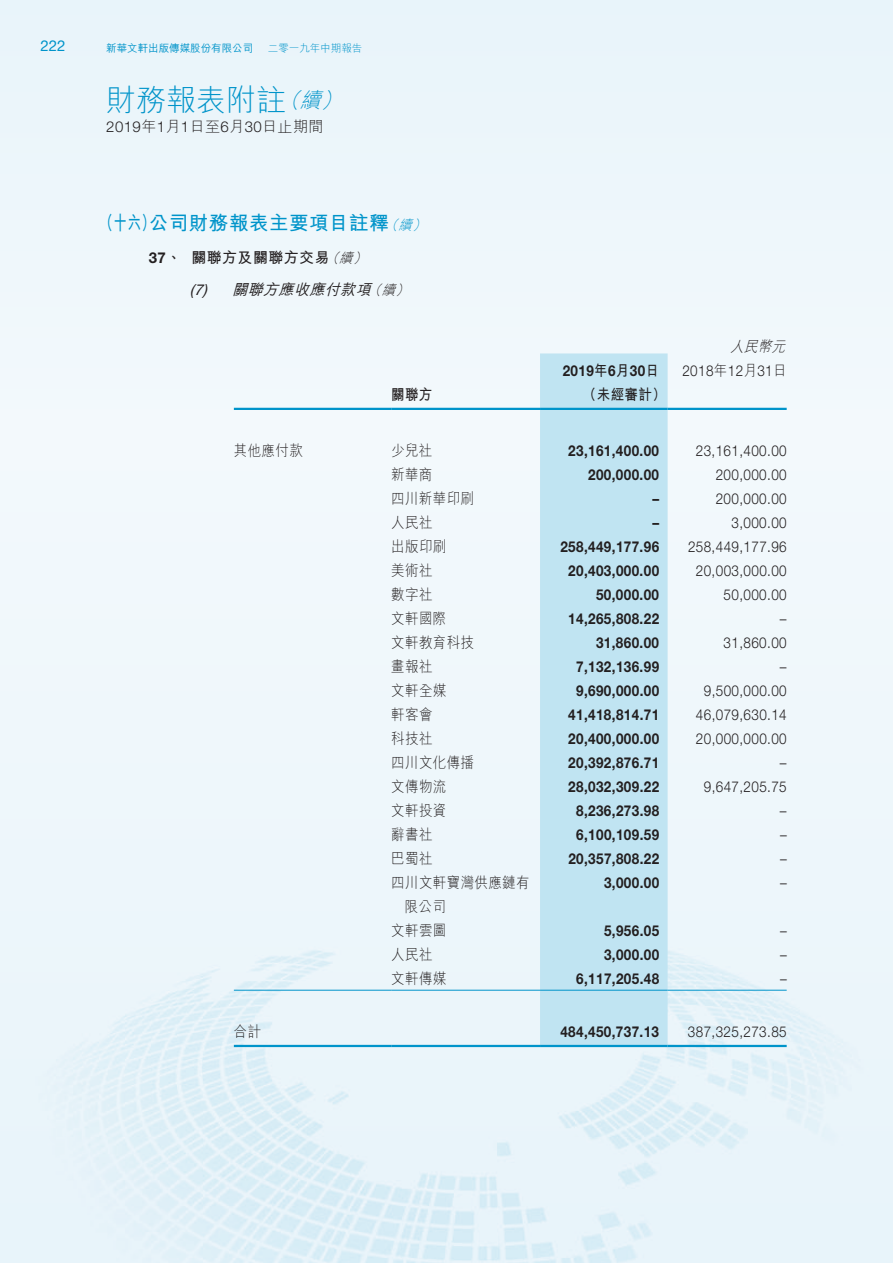
<style>
.page{position:relative;width:893px;height:1263px;background:#fff}
.page>*{position:absolute;margin:0;border:0;box-sizing:border-box;transform-origin:0 0}
.t1{font:300 30px "M Hei HK";color:#0094ca}
.t2{font:700 19.5px "M Hei HK";letter-spacing:.03em;color:#0094ca;scale:.7 1}
.t3{font:700 15px "Helvetica Neue LT Std";letter-spacing:.03em;color:#231f20;scale:.9 1}
.t4{font:300 15px "Helvetica Neue LT Std";letter-spacing:.03em;color:#231f20;scale:.9 1}
.t5{font:300 15px/24px "M Hei HK";letter-spacing:.03em;color:#231f20;scale:.9 1}
.t6{font:700 15px/32.5px "M Hei HK";letter-spacing:.03em;color:#231f20}
.t7{font:300 15px "Helvetica Neue LT Std";letter-spacing:.03em;color:#231f20}
.t8{font:700 15px "M Hei HK";letter-spacing:.03em;color:#231f20;scale:.9 1}
.t9{font:italic 300 15px "M Hei HK";color:#231f20;scale:.9 1}
.t10{font:15px "Helvetica Neue LT Std";color:#0094ca}
.t11{font:500 10.5px "M Hei HK";color:#0094ca}
.t12{font:300 10.5px "M Hei HK";color:#0094ca}
.s1{font-style:italic;font-size:21px}
.s2{font-family:"M Hei HK"}
.s3{font-weight:300;font-style:italic;font-size:13.5px}
.s4{font-family:"Helvetica Neue LT Std"}
.s5{font-family:"Helvetica Neue LT Std";font-weight:400;font-style:italic}
.s6{font-weight:500;font-style:italic}
</style>
<div class="page">
<div style="left:540px;top:353px;width:128px;height:692px;background:#c0e4f2"></div>
<hr style="left:234px;top:408px;width:157px;height:2px;background:#0094ca">
<hr style="left:391px;top:408px;width:149px;height:2px;background:#0094ca">
<hr style="left:540px;top:408px;width:128px;height:2px;background:#0094ca">
<hr style="left:668px;top:408px;width:119px;height:2px;background:#0094ca">
<hr style="left:234px;top:990px;width:157px;height:1px;background:#0094ca">
<hr style="left:391px;top:990px;width:149px;height:1px;background:#0094ca">
<hr style="left:540px;top:990px;width:128px;height:1px;background:#0094ca">
<hr style="left:668px;top:990px;width:119px;height:1px;background:#0094ca">
<hr style="left:234px;top:1045px;width:157px;height:2px;background:#0094ca">
<hr style="left:391px;top:1045px;width:149px;height:2px;background:#0094ca">
<hr style="left:540px;top:1045px;width:128px;height:2px;background:#0094ca">
<hr style="left:668px;top:1045px;width:119px;height:2px;background:#0094ca">
<p class="t10" style="left:41px;top:36px;width:27px">222</p>
<p class="t11" style="left:106px;top:40px;width:148px">新華文軒出版傳媒股份有限公司</p>
<p class="t12" style="left:268px;top:41px;width:96px">二零一九年中期報告</p>
<h1 class="t1" style="left:106px;top:79px;width:245px">財務報表附註<span class="s1">（續）</span></h1>
<p class="t7" style="left:106px;top:117px;width:219px">2019<span class="s2">年</span>1<span class="s2">月</span>1<span class="s2">日至</span>6<span class="s2">月</span>30<span class="s2">日止期間</span></p>
<h2 class="t2" style="left:99px;top:209px;width:475px">（十六）公司財務報表主要項目註釋<span class="s3">（續）</span></h2>
<p class="t6" style="left:190px;top:240px;width:226px;text-indent:-41px"><span class="s4">37</span>、 關聯方及關聯方交易<span class="s3">（續）<br></span><span class="s5">(7)</span> <span class="s6">關聯方應收應付款項</span><span class="s3">（續）</span></p>
<p class="t8" style="left:391px;top:383px;width:47px">關聯方</p>
<p class="t3" style="left:563px;top:361px;width:109px">2019<span class="s2">年</span>6<span class="s2">月</span>30<span class="s2">日</span></p>
<p class="t8" style="left:583px;top:383px;width:94px">（未經審計）</p>
<p class="t9" style="left:730px;top:335px;width:69px">人民幣元</p>
<p class="t4" style="left:682px;top:361px;width:117px">2018<span class="s2">年</span>12<span class="s2">月</span>31<span class="s2">日</span></p>
<p class="t5" style="left:234px;top:438px;width:78px">其他應付款</p>
<p class="t5" style="left:391px;top:438px;width:47px">少兒社</p>
<p class="t3" style="left:568px;top:441px;width:102px">23,161,400.00</p>
<p class="t4" style="left:696px;top:442px;width:102px">23,161,400.00</p>
<p class="t5" style="left:391px;top:462px;width:47px">新華商</p>
<p class="t3" style="left:588px;top:465px;width:80px">200,000.00</p>
<p class="t4" style="left:716px;top:466px;width:80px">200,000.00</p>
<p class="t5" style="left:391px;top:486px;width:94px">四川新華印刷</p>
<p class="t3" style="left:652px;top:489px;width:9px">–</p>
<p class="t4" style="left:716px;top:490px;width:80px">200,000.00</p>
<p class="t5" style="left:391px;top:510px;width:47px">人民社</p>
<p class="t3" style="left:652px;top:513px;width:9px">–</p>
<p class="t4" style="left:731px;top:514px;width:63px">3,000.00</p>
<p class="t5" style="left:391px;top:534px;width:63px">出版印刷</p>
<p class="t3" style="left:560px;top:537px;width:111px">258,449,177.96</p>
<p class="t4" style="left:688px;top:538px;width:111px">258,449,177.96</p>
<p class="t5" style="left:391px;top:558px;width:47px">美術社</p>
<p class="t3" style="left:568px;top:561px;width:102px">20,403,000.00</p>
<p class="t4" style="left:696px;top:562px;width:102px">20,003,000.00</p>
<p class="t5" style="left:391px;top:582px;width:47px">數字社</p>
<p class="t3" style="left:596px;top:585px;width:72px">50,000.00</p>
<p class="t4" style="left:724px;top:586px;width:72px">50,000.00</p>
<p class="t5" style="left:391px;top:606px;width:63px">文軒國際</p>
<p class="t3" style="left:568px;top:609px;width:102px">14,265,808.22</p>
<p class="t4" style="left:780px;top:610px;width:9px">–</p>
<p class="t5" style="left:391px;top:630px;width:94px">文軒教育科技</p>
<p class="t3" style="left:596px;top:633px;width:72px">31,860.00</p>
<p class="t4" style="left:724px;top:634px;width:72px">31,860.00</p>
<p class="t5" style="left:391px;top:654px;width:47px">畫報社</p>
<p class="t3" style="left:576px;top:657px;width:94px">7,132,136.99</p>
<p class="t4" style="left:780px;top:658px;width:9px">–</p>
<p class="t5" style="left:391px;top:678px;width:63px">文軒全媒</p>
<p class="t3" style="left:576px;top:681px;width:94px">9,690,000.00</p>
<p class="t4" style="left:704px;top:682px;width:94px">9,500,000.00</p>
<p class="t5" style="left:391px;top:702px;width:47px">軒客會</p>
<p class="t3" style="left:568px;top:705px;width:102px">41,418,814.71</p>
<p class="t4" style="left:696px;top:706px;width:102px">46,079,630.14</p>
<p class="t5" style="left:391px;top:726px;width:47px">科技社</p>
<p class="t3" style="left:568px;top:729px;width:102px">20,400,000.00</p>
<p class="t4" style="left:696px;top:730px;width:102px">20,000,000.00</p>
<p class="t5" style="left:391px;top:750px;width:94px">四川文化傳播</p>
<p class="t3" style="left:568px;top:753px;width:102px">20,392,876.71</p>
<p class="t4" style="left:780px;top:754px;width:9px">–</p>
<p class="t5" style="left:391px;top:774px;width:63px">文傳物流</p>
<p class="t3" style="left:568px;top:777px;width:102px">28,032,309.22</p>
<p class="t4" style="left:704px;top:778px;width:94px">9,647,205.75</p>
<p class="t5" style="left:391px;top:798px;width:63px">文軒投資</p>
<p class="t3" style="left:576px;top:801px;width:94px">8,236,273.98</p>
<p class="t4" style="left:780px;top:802px;width:9px">–</p>
<p class="t5" style="left:391px;top:822px;width:47px">辭書社</p>
<p class="t3" style="left:576px;top:825px;width:94px">6,100,109.59</p>
<p class="t4" style="left:780px;top:826px;width:9px">–</p>
<p class="t5" style="left:391px;top:846px;width:47px">巴蜀社</p>
<p class="t3" style="left:568px;top:849px;width:102px">20,357,808.22</p>
<p class="t4" style="left:780px;top:850px;width:9px">–</p>
<p class="t5" style="left:405px;top:870px;width:140px;text-indent:-14px">四川文軒寶灣供應鏈有限公司</p>
<p class="t3" style="left:604px;top:873px;width:63px">3,000.00</p>
<p class="t4" style="left:780px;top:874px;width:9px">–</p>
<p class="t5" style="left:391px;top:918px;width:63px">文軒雲圖</p>
<p class="t3" style="left:604px;top:921px;width:63px">5,956.05</p>
<p class="t4" style="left:780px;top:922px;width:9px">–</p>
<p class="t5" style="left:391px;top:942px;width:47px">人民社</p>
<p class="t3" style="left:604px;top:945px;width:63px">3,000.00</p>
<p class="t4" style="left:780px;top:946px;width:9px">–</p>
<p class="t5" style="left:391px;top:966px;width:63px">文軒傳媒</p>
<p class="t3" style="left:576px;top:969px;width:94px">6,117,205.48</p>
<p class="t4" style="left:780px;top:970px;width:9px">–</p>
<p class="t5" style="left:234px;top:1018px;width:32px">合計</p>
<p class="t3" style="left:560px;top:1022px;width:111px">484,450,737.13</p>
<p class="t4" style="left:688px;top:1022px;width:111px">387,325,273.85</p>
</div>
